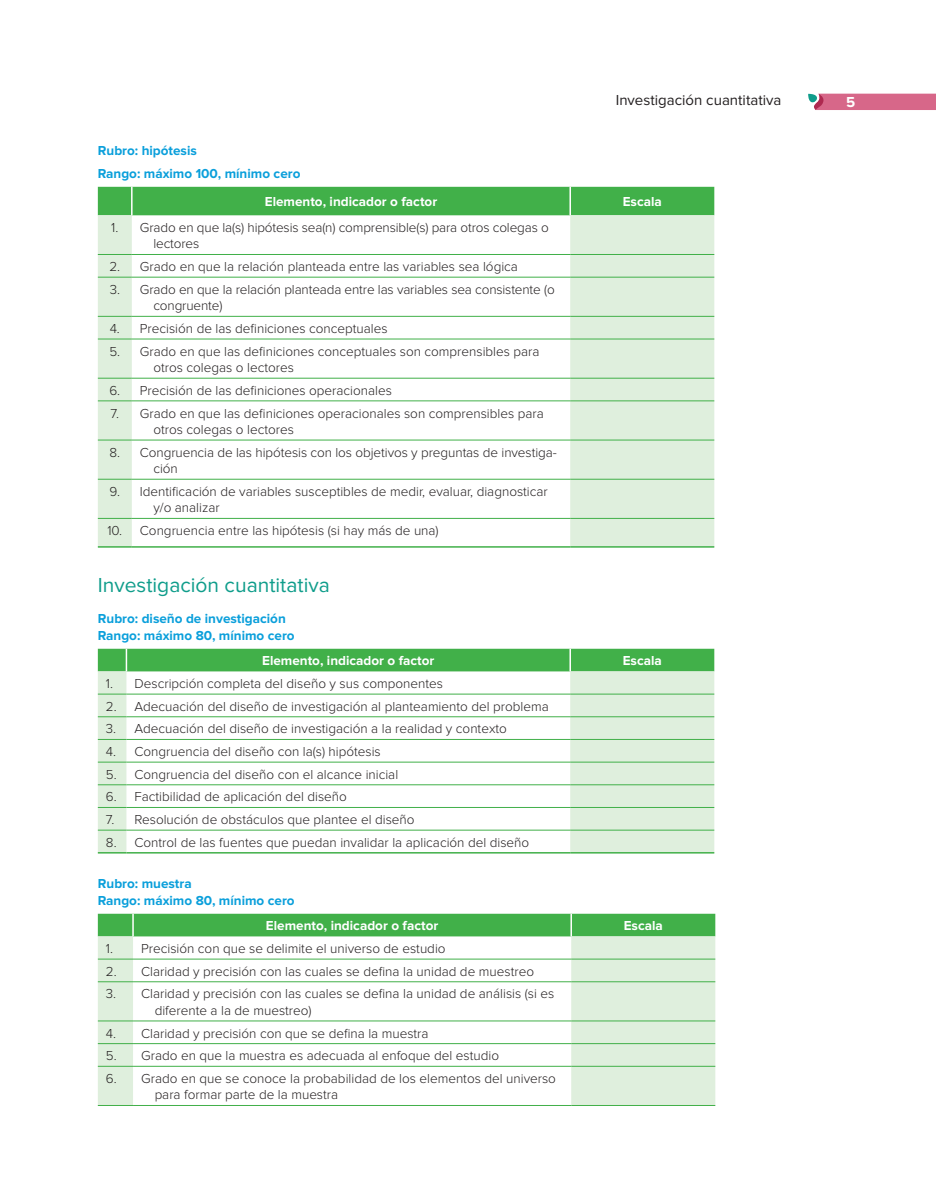
<style>
.page{position:relative;width:936px;height:1191px;background:#fff}
.page>*{position:absolute;margin:0;border:0;box-sizing:border-box;transform-origin:0 0}
.t1{font:21px "Proxima Nova";color:#0f9d8b}
.t2{font:15px "Proxima Nova";color:#231f20}
.t3{font:700 15px "Proxima Nova";color:#fff}
.t4{font:300 13.5px/16.5px "Proxima Nova";color:#231f20}
.t5{font:700 13.5px/16.5px "Proxima Nova";color:#0a9fdb}
.t6{font:700 13.5px "Proxima Nova";color:#fff}
</style>
<div class="page">
<svg style="left:808px;top:94px;width:127px;height:16px;background:#d16c8c"></svg>
<svg style="left:98px;top:671px;width:616px;height:181px"></svg>
<svg style="left:98px;top:693px;width:28px;height:1px"></svg>
<hr style="left:126px;top:693px;width:444px;height:1px;background:#41b049">
<hr style="left:570px;top:693px;width:144px;height:1px;background:#41b049">
<svg style="left:98px;top:716px;width:28px;height:1px"></svg>
<hr style="left:126px;top:716px;width:444px;height:1px;background:#41b049">
<hr style="left:570px;top:716px;width:144px;height:1px;background:#41b049">
<svg style="left:98px;top:739px;width:28px;height:1px"></svg>
<hr style="left:126px;top:739px;width:444px;height:1px;background:#41b049">
<hr style="left:570px;top:739px;width:144px;height:1px;background:#41b049">
<svg style="left:98px;top:761px;width:28px;height:1px"></svg>
<hr style="left:126px;top:761px;width:444px;height:1px;background:#41b049">
<hr style="left:570px;top:761px;width:144px;height:1px;background:#41b049">
<svg style="left:98px;top:784px;width:28px;height:1px"></svg>
<hr style="left:126px;top:784px;width:444px;height:1px;background:#41b049">
<hr style="left:570px;top:784px;width:144px;height:1px;background:#41b049">
<svg style="left:98px;top:807px;width:28px;height:1px"></svg>
<hr style="left:126px;top:807px;width:444px;height:1px;background:#41b049">
<hr style="left:570px;top:807px;width:144px;height:1px;background:#41b049">
<svg style="left:98px;top:829px;width:28px;height:1px"></svg>
<hr style="left:126px;top:829px;width:444px;height:1px;background:#41b049">
<hr style="left:570px;top:829px;width:144px;height:1px;background:#41b049">
<svg style="left:98px;top:852px;width:28px;height:1px"></svg>
<hr style="left:126px;top:852px;width:444px;height:1px;background:#41b049">
<hr style="left:570px;top:852px;width:144px;height:1px;background:#41b049">
<div style="left:98px;top:649px;width:616px;height:22px;background:#41b049"></div>
<hr style="left:569px;top:649px;width:2px;height:22px;background:#fff">
<div style="left:98px;top:913px;width:617px;height:23px;background:#41b049"></div>
<svg style="left:98px;top:936px;width:617px;height:169px"></svg>
<hr style="left:98px;top:958px;width:35px;height:1px;background:#41b049">
<hr style="left:133px;top:958px;width:438px;height:1px;background:#41b049">
<hr style="left:571px;top:958px;width:144px;height:1px;background:#41b049">
<hr style="left:98px;top:981px;width:35px;height:1px;background:#41b049">
<hr style="left:133px;top:981px;width:438px;height:1px;background:#41b049">
<hr style="left:571px;top:981px;width:144px;height:1px;background:#41b049">
<hr style="left:98px;top:1020px;width:35px;height:1px;background:#41b049">
<hr style="left:133px;top:1020px;width:438px;height:1px;background:#41b049">
<hr style="left:571px;top:1020px;width:144px;height:1px;background:#41b049">
<hr style="left:98px;top:1043px;width:35px;height:1px;background:#41b049">
<hr style="left:133px;top:1043px;width:438px;height:1px;background:#41b049">
<hr style="left:571px;top:1043px;width:144px;height:1px;background:#41b049">
<hr style="left:98px;top:1066px;width:35px;height:1px;background:#41b049">
<hr style="left:133px;top:1066px;width:438px;height:1px;background:#41b049">
<hr style="left:571px;top:1066px;width:144px;height:1px;background:#41b049">
<hr style="left:98px;top:1105px;width:35px;height:1px;background:#41b049">
<hr style="left:133px;top:1105px;width:438px;height:1px;background:#41b049">
<hr style="left:571px;top:1105px;width:144px;height:1px;background:#41b049">
<hr style="left:132px;top:913px;width:2px;height:23px;background:#fff">
<hr style="left:570px;top:913px;width:2px;height:23px;background:#fff">
<svg style="left:98px;top:215px;width:616px;height:331px"></svg>
<hr style="left:98px;top:254px;width:34px;height:1px;background:#41b049">
<hr style="left:132px;top:254px;width:438px;height:1px;background:#41b049">
<hr style="left:570px;top:254px;width:144px;height:1px;background:#41b049">
<hr style="left:98px;top:277px;width:34px;height:1px;background:#41b049">
<hr style="left:132px;top:277px;width:438px;height:1px;background:#41b049">
<hr style="left:570px;top:277px;width:144px;height:1px;background:#41b049">
<hr style="left:98px;top:316px;width:34px;height:1px;background:#41b049">
<hr style="left:132px;top:316px;width:438px;height:1px;background:#41b049">
<hr style="left:570px;top:316px;width:144px;height:1px;background:#41b049">
<hr style="left:98px;top:339px;width:34px;height:1px;background:#41b049">
<hr style="left:132px;top:339px;width:438px;height:1px;background:#41b049">
<hr style="left:570px;top:339px;width:144px;height:1px;background:#41b049">
<hr style="left:98px;top:378px;width:34px;height:1px;background:#41b049">
<hr style="left:132px;top:378px;width:438px;height:1px;background:#41b049">
<hr style="left:570px;top:378px;width:144px;height:1px;background:#41b049">
<hr style="left:98px;top:400px;width:34px;height:1px;background:#41b049">
<hr style="left:132px;top:400px;width:438px;height:1px;background:#41b049">
<hr style="left:570px;top:400px;width:144px;height:1px;background:#41b049">
<hr style="left:98px;top:440px;width:34px;height:1px;background:#41b049">
<hr style="left:132px;top:440px;width:438px;height:1px;background:#41b049">
<hr style="left:570px;top:440px;width:144px;height:1px;background:#41b049">
<hr style="left:98px;top:479px;width:34px;height:1px;background:#41b049">
<hr style="left:132px;top:479px;width:438px;height:1px;background:#41b049">
<hr style="left:570px;top:479px;width:144px;height:1px;background:#41b049">
<hr style="left:98px;top:518px;width:34px;height:1px;background:#41b049">
<hr style="left:132px;top:518px;width:438px;height:1px;background:#41b049">
<hr style="left:570px;top:518px;width:144px;height:1px;background:#41b049">
<hr style="left:98px;top:546px;width:34px;height:1px;background:#41b049">
<hr style="left:132px;top:546px;width:438px;height:1px;background:#41b049">
<hr style="left:570px;top:546px;width:144px;height:1px;background:#41b049">
<div style="left:98px;top:187px;width:616px;height:28px;background:#41b049"></div>
<hr style="left:569px;top:187px;width:2px;height:28px;background:#fff">
<p class="t2" style="left:615px;top:93px;width:167px">Investigación cuantitativa</p>
<p class="t3" style="left:846px;top:95px;width:11px">5</p>
<p class="t5" style="left:98px;top:140px;width:204px;line-height:22.5px">Rubro: hipótesis<br>Rango: máximo 100, mínimo cero</p>
<p class="t6" style="left:265px;top:196px;width:174px">Elemento, indicador o factor</p>
<p class="t6" style="left:622px;top:196px;width:41px">Escala</p>
<p class="t4" style="left:153px;top:220px;width:397px;text-indent:-42px">1. Grado en que la(s) hipótesis sea(n) comprensible(s) para otros colegas o lectores</p>
<p class="t4" style="left:109px;top:259px;width:410px">2. Grado en que la relación planteada entre las variables sea lógica</p>
<p class="t4" style="left:153px;top:282px;width:403px;text-indent:-44px">3. Grado en que la relación planteada entre las variables sea consistente (o congruente)</p>
<p class="t4" style="left:110px;top:321px;width:279px">4. Precisión de las definiciones conceptuales</p>
<p class="t4" style="left:153px;top:343px;width:387px;text-indent:-44px">5. Grado en que las definiciones conceptuales son comprensibles para otros colegas o lectores</p>
<p class="t4" style="left:109px;top:383px;width:284px">6. Precisión de las definiciones operacionales</p>
<p class="t4" style="left:153px;top:405px;width:392px;text-indent:-43px">7. Grado en que las definiciones operacionales son comprensibles para otros colegas o lectores</p>
<p class="t4" style="left:153px;top:444px;width:405px;text-indent:-44px">8. Congruencia de las hipótesis con los objetivos y preguntas de investiga&shy;ción</p>
<p class="t4" style="left:153px;top:484px;width:396px;text-indent:-44px">9. Identificación de variables susceptibles de medir, evaluar, diagnosticar y/o analizar</p>
<p class="t4" style="left:107px;top:523px;width:333px">10. Congruencia entre las hipótesis (si hay más de una)</p>
<h1 class="t1" style="left:98px;top:575px;width:233px">Investigación cuantitativa</h1>
<p class="t5" style="left:98px;top:611px;width:198px">Rubro: diseño de investigación<br>Rango: máximo 80, mínimo cero</p>
<p class="t6" style="left:262px;top:655px;width:174px">Elemento, indicador o factor</p>
<p class="t6" style="left:622px;top:655px;width:41px">Escala</p>
<p class="t4" style="left:106px;top:676px;width:338px">1. Descripción completa del diseño y sus componentes</p>
<p class="t4" style="left:106px;top:698px;width:444px">2. Adecuación del diseño de investigación al planteamiento del problema</p>
<p class="t4" style="left:106px;top:721px;width:402px">3. Adecuación del diseño de investigación a la realidad y contexto</p>
<p class="t4" style="left:106px;top:744px;width:276px">4. Congruencia del diseño con la(s) hipótesis</p>
<p class="t4" style="left:106px;top:766px;width:294px">5. Congruencia del diseño con el alcance inicial</p>
<p class="t4" style="left:106px;top:789px;width:242px">6. Factibilidad de aplicación del diseño</p>
<p class="t4" style="left:106px;top:812px;width:310px">7. Resolución de obstáculos que plantee el diseño</p>
<p class="t4" style="left:106px;top:834px;width:425px">8. Control de las fuentes que puedan invalidar la aplicación del diseño</p>
<p class="t5" style="left:98px;top:876px;width:198px">Rubro: muestra<br>Rango: máximo 80, mínimo cero</p>
<p class="t6" style="left:266px;top:919px;width:174px">Elemento, indicador o factor</p>
<p class="t6" style="left:623px;top:919px;width:41px">Escala</p>
<p class="t4" style="left:106px;top:941px;width:341px">1. Precisión con que se delimite el universo de estudio</p>
<p class="t4" style="left:106px;top:963px;width:429px">2. Claridad y precisión con las cuales se defina la unidad de muestreo</p>
<p class="t4" style="left:155px;top:986px;width:401px;text-indent:-49px">3. Claridad y precisión con las cuales se defina la unidad de análisis (si es diferente a la de muestreo)</p>
<p class="t4" style="left:106px;top:1025px;width:324px">4. Claridad y precisión con que se defina la muestra</p>
<p class="t4" style="left:106px;top:1048px;width:394px">5. Grado en que la muestra es adecuada al enfoque del estudio</p>
<p class="t4" style="left:155px;top:1070px;width:403px;text-indent:-49px">6. Grado en que se conoce la probabilidad de los elementos del universo para formar parte de la muestra</p>
</div>
